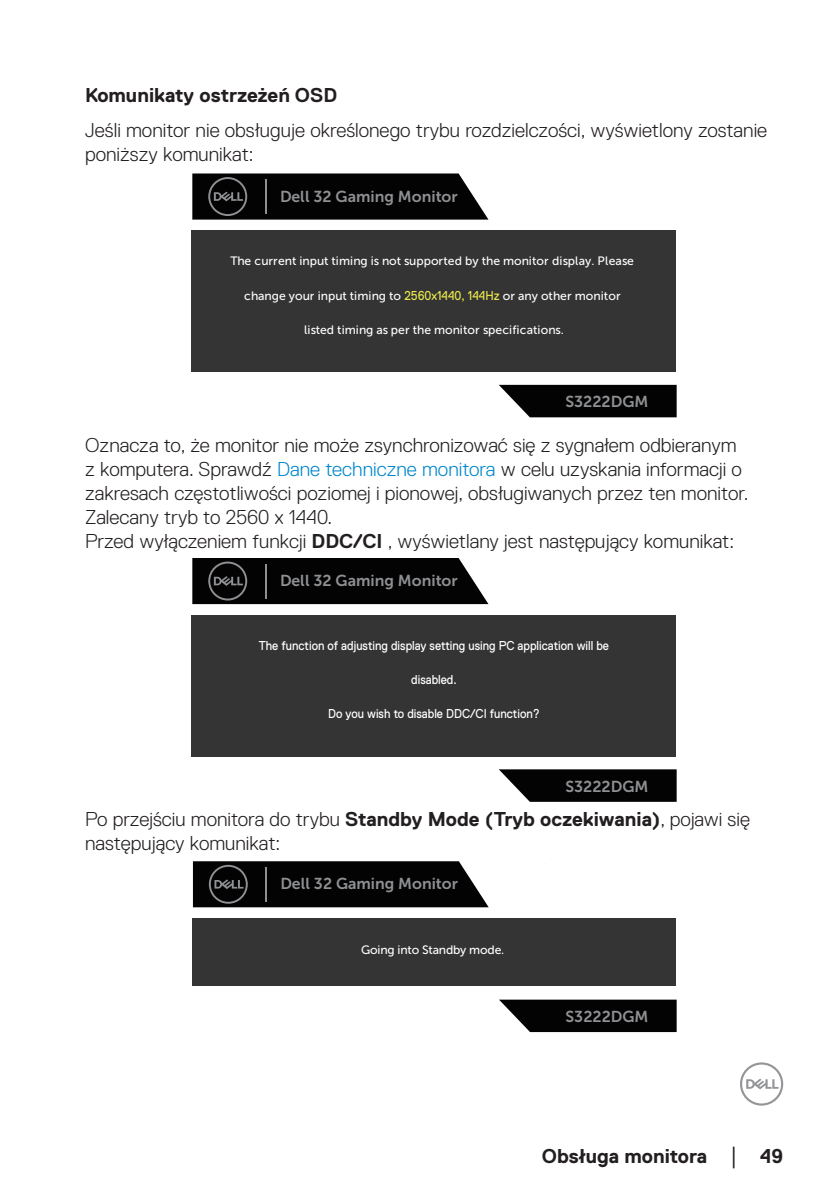
<style>
.page{position:relative;width:840px;height:1191px;background:#fff}
.page>*{position:absolute;margin:0;border:0;box-sizing:border-box;transform-origin:0 0}
.text{font:300 20px/24px "Dell Replica";color:#231f20}
.Head3{font:700 20px "Dell Replica";color:#231f20}
.t1{font:15.8px "Museo Sans For Dell 700";color:#8f9093}
.t2{font:12.8px "Dell Replica";color:#fff;scale:.92 1}
.t3{font:12.2px "Museo Sans For Dell 500";letter-spacing:.005em;color:#fff}
.t4{font:12.2px "Museo Sans For Dell 500";letter-spacing:-.015em;color:#fff}
.s1{font-family:"Dell Replica";font-size:12.8px;color:#eae84d}
.s2{color:#0087cb}
.s3{font-weight:700}
.s4{font-family:"Times New Roman";font-weight:400;font-size:18px}
</style>
<div class="page">
<svg style="left:740px;top:1062px;width:42px;height:43px"></svg>
<svg style="left:499px;top:385px;width:177px;height:32px;background:#181818"></svg>
<div style="left:191px;top:231px;width:484px;height:141px;background:#343434"></div>
<svg style="left:192px;top:173px;width:296px;height:47px;background:#171717"></svg>
<hr style="left:265px;top:179px;width:2px;height:35px;background:#8f9093">
<svg style="left:499px;top:769px;width:177px;height:33px;background:#1c1c1c"></svg>
<div style="left:191px;top:615px;width:484px;height:141px;background:#343434"></div>
<svg style="left:192px;top:558px;width:296px;height:46px;background:#131313"></svg>
<hr style="left:265px;top:563px;width:2px;height:35px;background:#8f9093">
<svg style="left:499px;top:999px;width:177px;height:33px;background:#1d1d1d"></svg>
<div style="left:192px;top:918px;width:483px;height:67px;background:#343434"></div>
<svg style="left:193px;top:861px;width:295px;height:46px;background:#141414"></svg>
<hr style="left:265px;top:867px;width:2px;height:34px;background:#8f9093">
<p class="Head3" style="left:85px;top:84px;width:253px">Komunikaty ostrzeżeń OSD</p>
<p class="text" style="left:85px;top:119px;width:683px">Jeśli monitor nie obsługuje określonego trybu rozdzielczości, wyświetlony zostanie poniższy komunikat:</p>
<p class="t1" style="left:280px;top:187px;width:179px">Dell 32 Gaming Monitor</p>
<p class="t3" style="left:230px;top:254px;width:404px">The current input timing is not supported by the monitor display. Please</p>
<p class="t3" style="left:244px;top:289px;width:378px">change your input timing to <span class="s1">2560x1440, 144Hz</span> or any other monitor</p>
<p class="t3" style="left:304px;top:323px;width:261px">listed timing as per the monitor specifications.</p>
<p class="t1" style="left:565px;top:393px;width:84px">S3222DGM</p>
<p class="text" style="left:85px;top:433px;width:664px">Oznacza to, że monitor nie może zsynchronizować się z sygnałem odbieranym z komputera. Sprawdź <span class="s2">Dane techniczne monitora</span> w celu uzyskania informacji o zakresach częstotliwości poziomej i pionowej, obsługiwanych przez ten monitor.<br>Zalecany tryb to 2560 x 1440.</p>
<p class="text" style="left:85px;top:529px;width:650px">Przed wyłączeniem funkcji <span class="s3">DDC/CI</span> , wyświetlany jest następujący komunikat:</p>
<p class="t1" style="left:280px;top:572px;width:179px">Dell 32 Gaming Monitor</p>
<p class="t2" style="left:258px;top:638px;width:382px">The function of adjusting display setting using PC application will be</p>
<p class="t2" style="left:411px;top:672px;width:51px">disabled.</p>
<p class="t2" style="left:328px;top:707px;width:231px">Do you wish to disable DDC/CI function?</p>
<p class="t1" style="left:565px;top:777px;width:84px">S3222DGM</p>
<p class="text" style="left:85px;top:807px;width:666px">Po przejściu monitora do trybu <span class="s3">Standby Mode (Tryb oczekiwania)</span>, pojawi się następujący komunikat:</p>
<p class="t1" style="left:280px;top:875px;width:179px">Dell 32 Gaming Monitor</p>
<p class="t4" style="left:361px;top:943px;width:145px">Going into Standby mode.</p>
<p class="t1" style="left:565px;top:1007px;width:84px">S3222DGM</p>
<p class="Head3" style="left:541px;top:1144px;width:243px">Obsługa monitora <span class="s4">│</span> 49</p>
</div>
